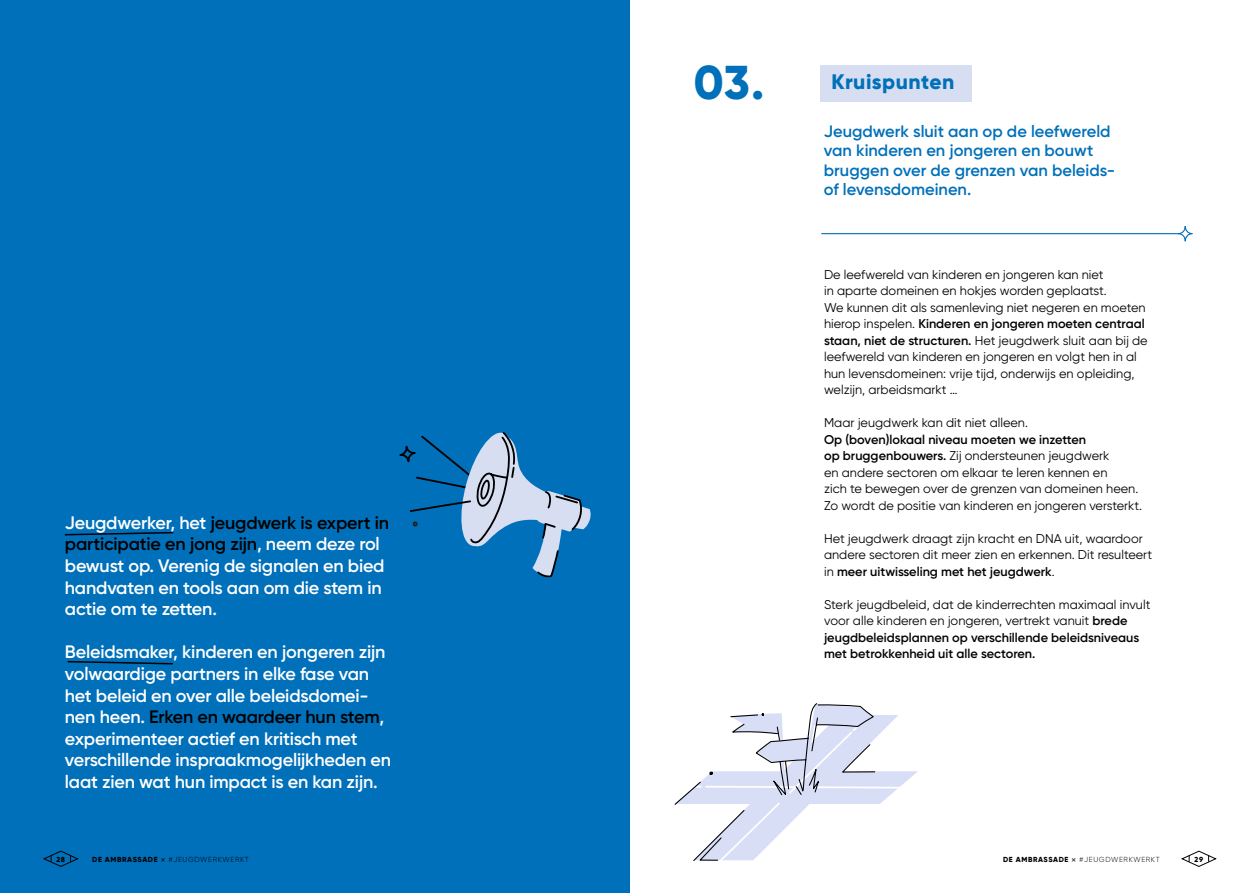
<style>
.page{position:relative;width:1259px;height:893px;background:#fff}
.page>*{position:absolute;margin:0;border:0;box-sizing:border-box;transform-origin:0 0}
.t1{font:800 47.4px "Gilroy";color:#0070ba}
.t2{font:800 21px "Gilroy";letter-spacing:.025em;color:#0070ba}
.t3{font:600 18px/21.6px "Gilroy";letter-spacing:-.01em;color:#fff}
.t4{font:600 16.5px/19.5px "Gilroy";color:#0070ba}
.t5{font:12.75px/16.5px "Gilroy";color:#000}
.t6{font:300 7.35px "Gilroy";letter-spacing:.085em;color:#000}
.t7{font:800 7.35px "Gilroy";color:#000}
.s1{color:#000}
.s2{font-weight:600}
.s3{font-weight:800}
.s4{font-family:"Moderat";font-weight:400}
</style>
<div class="page">
<div style="left:820px;top:65px;width:151px;height:37px;background:#d7def1"></div>
<hr style="left:821px;top:233px;width:357px;height:1px;background:#0070ba">
<svg style="left:1178px;top:226px;width:14px;height:15px"></svg>
<div style="left:1177px;top:225px;width:16px;height:17px;border:1px solid #0070ba;border-radius:50%"></div>
<svg style="left:674px;top:703px;width:244px;height:158px"></svg>
<div style="left:0;top:0;width:629px;height:893px;background:#0070ba"></div>
<svg style="left:64px;top:531px;width:110px;height:5px"></svg>
<svg style="left:67px;top:660px;width:106px;height:5px"></svg>
<svg style="left:408px;top:432px;width:183px;height:146px"></svg>
<div style="left:399px;top:446px;width:17px;height:16px;border:2px solid #000;border-radius:6px"></div>
<svg style="left:43px;top:850px;width:36px;height:17px"></svg>
<svg style="left:1181px;top:850px;width:36px;height:17px"></svg>
<h3 class="t3" style="left:65px;top:511px;width:326px">Jeugdwerker, het <span class="s1">jeugdwerk is expert in participatie en jong zijn</span>, neem deze rol bewust op. Verenig de signalen en bied handvaten en tools aan om die stem in actie om te zetten.</h3>
<p class="t3" style="left:65px;top:641px;width:328px">Beleidsmaker, kinderen en jongeren zijn volwaardige partners in elke fase van het beleid en over alle beleidsdomei&shy;nen heen. <span class="s1">Erken en waardeer hun stem</span>, experimenteer actief en kritisch met verschillende inspraakmogelijkheden en laat zien wat hun impact is en kan zijn.</p>
<h1 class="t1" style="left:693px;top:52px;width:72px">03.</h1>
<h2 class="t2" style="left:831px;top:69px;width:124px">Kruispunten</h2>
<p class="t4" style="left:824px;top:121px;width:293px">Jeugdwerk sluit aan op de leefwereld van kinderen en jongeren en bouwt bruggen over de grenzen van beleids&shy;of levensdomeinen.</p>
<p class="t5" style="left:824px;top:266px;width:325px">De leefwereld van kinderen en jongeren kan niet<br>in aparte domeinen en hokjes worden geplaatst.<br>We kunnen dit als samenleving niet negeren en moeten hierop inspelen. <span class="s2">Kinderen en jongeren moeten centraal staan, niet de structuren.</span> Het jeugdwerk sluit aan bij de leefwereld van kinderen en jongeren en volgt hen in al hun levensdomeinen: vrije tijd, onderwijs en opleiding, welzijn, arbeidsmarkt …</p>
<p class="t5" style="left:824px;top:415px;width:205px">Maar jeugdwerk kan dit niet alleen.</p>
<p class="t5" style="left:824px;top:431px;width:319px"><span class="s2">Op (boven)lokaal niveau moeten we inzetten<br>op bruggenbouwers.</span> Zij ondersteunen jeugdwerk<br>en andere sectoren om elkaar te leren kennen en<br>zich te bewegen over de grenzen van domeinen heen.<br>Zo wordt de positie van kinderen en jongeren versterkt.</p>
<p class="t5" style="left:824px;top:530px;width:330px">Het jeugdwerk draagt zijn kracht en DNA uit, waardoor andere sectoren dit meer zien en erkennen. Dit resulteert in <span class="s2">meer uitwisseling met het jeugdwerk</span>.</p>
<p class="t5" style="left:824px;top:596px;width:328px">Sterk jeugdbeleid, dat de kinderrechten maximaal invult voor alle kinderen en jongeren, vertrekt vanuit <span class="s2">brede jeugdbeleidsplannen op verschillende beleidsniveaus met betrokkenheid uit alle sectoren.</span></p>
<p class="t7" style="left:57px;top:854px;width:10px">28</p>
<p class="t6" style="left:92px;top:855px;width:158px"><span class="s3">DE AMBRASSADE</span> <span class="s4">×</span> #JEUGDWERKWERKT</p>
<p class="t6" style="left:1003px;top:855px;width:158px"><span class="s3">DE AMBRASSADE</span> <span class="s4">×</span> #JEUGDWERKWERKT</p>
<p class="t7" style="left:1194px;top:854px;width:10px">29</p>
</div>
